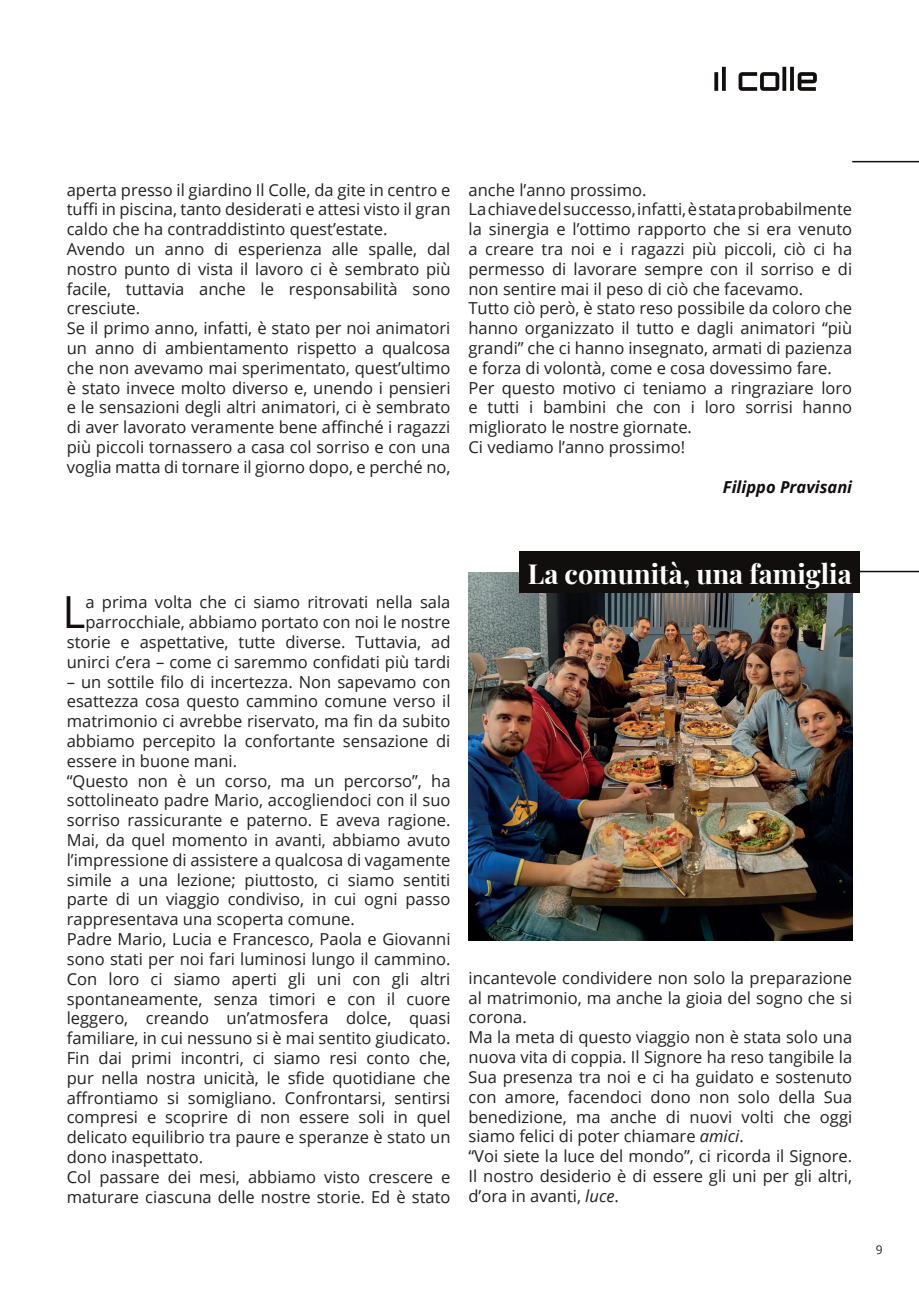
<style>
.page{position:relative;width:919px;height:1289px;background:#fff}
.page>*{position:absolute;margin:0;border:0;box-sizing:border-box;transform-origin:0 0}
.t1{font:44.25px "Open Sans";color:#120e0e}
.t2{font:27px "Playfair Display";color:#fff}
.t3{font:16.5px/19.8px "Open Sans";color:#231f20}
.t4{font:italic 700 16.5px "Open Sans";color:#120e0e}
.t5{font:12px "Open Sans";color:#231f20}
.s1{font-style:italic}
</style>
<div class="page">
<hr style="left:852px;top:161px;width:66px;height:1px;background:#120e0e">
<svg style="left:714px;top:67px;width:102px;height:24px"></svg>
<img style="left:468px;top:572px;width:384px;height:368px">
<div style="left:519px;top:551px;width:340px;height:41px;background:#120e0e"></div>
<hr style="left:859px;top:571px;width:59px;height:1px;background:#120e0e">
<p class="t3" style="left:67px;top:179px;width:385px">aperta presso il giardino Il Colle, da gite in centro e tuffi in piscina, tanto desiderati e attesi visto il gran caldo che ha contraddistinto quest’estate.<br>Avendo un anno di esperienza alle spalle, dal nostro punto di vista il lavoro ci è sembrato più facile, tuttavia anche le responsabilità sono cresciute.<br>Se il primo anno, infatti, è stato per noi animatori un anno di ambientamento rispetto a qualcosa che non avevamo mai sperimentato, quest’ultimo è stato invece molto diverso e, unendo i pensieri e le sensazioni degli altri animatori, ci è sembrato di aver lavorato veramente bene affinché i ragazzi più piccoli tornassero a casa col sorriso e con una voglia matta di tornare il giorno dopo, e perché no,</p>
<p class="t3" style="left:468px;top:179px;width:385px">anche l’anno prossimo.<br>La chiave del successo, infatti, è stata probabilmente la sinergia e l’ottimo rapporto che si era venuto a creare tra noi e i ragazzi più piccoli, ciò ci ha permesso di lavorare sempre con il sorriso e di non sentire mai il peso di ciò che facevamo.<br>Tutto ciò però, è stato reso possibile da coloro che hanno organizzato il tutto e dagli animatori “più grandi” che ci hanno insegnato, armati di pazienza e forza di volontà, come e cosa dovessimo fare.<br>Per questo motivo ci teniamo a ringraziare loro e tutti i bambini che con i loro sorrisi hanno migliorato le nostre giornate.<br>Ci vediamo l’anno prossimo!</p>
<p class="t4" style="left:722px;top:475px;width:131px">Filippo Pravisani</p>
<p class="t3" style="left:67px;top:592px;width:385px;text-align:right">a prima volta che ci siamo ritrovati nella sala parrocchiale, abbiamo portato con noi le nostre storie e aspettative, tutte diverse. Tuttavia, ad unirci c’era – come ci saremmo confidati più tardi</p>
<p class="t3" style="left:67px;top:671px;width:385px">– un sottile filo di incertezza. Non sapevamo con esattezza cosa questo cammino comune verso il matrimonio ci avrebbe riservato, ma fin da subito abbiamo percepito la confortante sensazione di essere in buone mani.<br>“Questo non è un corso, ma un percorso”, ha sottolineato padre Mario, accogliendoci con il suo sorriso rassicurante e paterno. E aveva ragione.<br>Mai, da quel momento in avanti, abbiamo avuto l’impressione di assistere a qualcosa di vagamente simile a una lezione; piuttosto, ci siamo sentiti parte di un viaggio condiviso, in cui ogni passo rappresentava una scoperta comune.<br>Padre Mario, Lucia e Francesco, Paola e Giovanni sono stati per noi fari luminosi lungo il cammino.<br>Con loro ci siamo aperti gli uni con gli altri spontaneamente, senza timori e con il cuore leggero, creando un’atmosfera dolce, quasi familiare, in cui nessuno si è mai sentito giudicato.<br>Fin dai primi incontri, ci siamo resi conto che, pur nella nostra unicità, le sfide quotidiane che affrontiamo si somigliano. Confrontarsi, sentirsi compresi e scoprire di non essere soli in quel delicato equilibrio tra paure e speranze è stato un dono inaspettato.<br>Col passare dei mesi, abbiamo visto crescere e maturare ciascuna delle nostre storie. Ed è stato</p>
<h1 class="t1" style="left:62px;top:581px;width:24px">L</h1>
<h2 class="t2" style="left:528px;top:552px;width:325px">La comunità, una famiglia</h2>
<p class="t3" style="left:468px;top:967px;width:385px">incantevole condividere non solo la preparazione al matrimonio, ma anche la gioia del sogno che si corona.<br>Ma la meta di questo viaggio non è stata solo una nuova vita di coppia. Il Signore ha reso tangibile la Sua presenza tra noi e ci ha guidato e sostenuto con amore, facendoci dono non solo della Sua benedizione, ma anche di nuovi volti che oggi siamo felici di poter chiamare <span class="s1">amici</span>.<br>“Voi siete la luce del mondo”, ci ricorda il Signore.<br>Il nostro desiderio è di essere gli uni per gli altri, d’ora in avanti, <span class="s1">luce</span>.</p>
<p class="t5" style="left:875px;top:1241px;width:8px">9</p>
</div>
